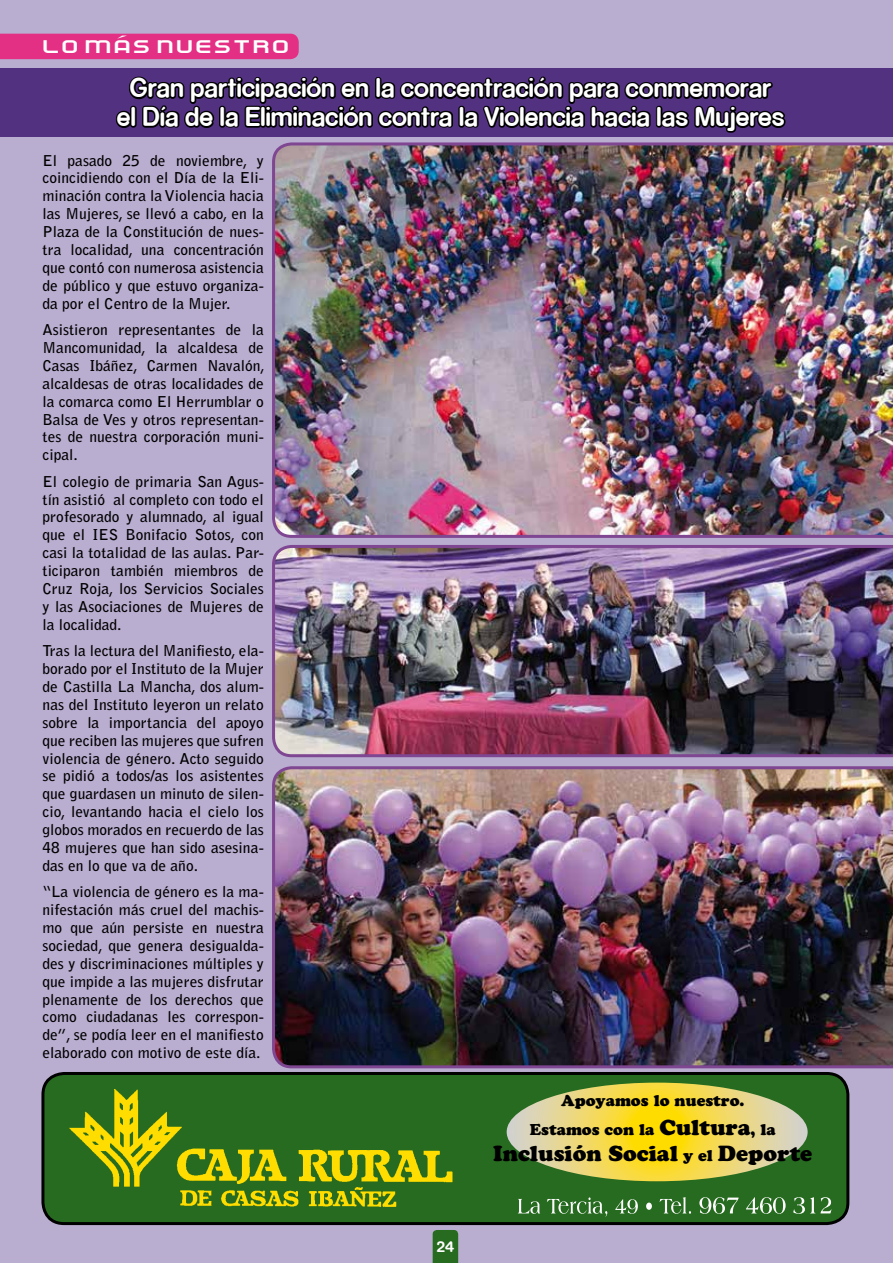
<style>
.page{position:relative;width:893px;height:1263px;background:#b9add0}
.page>*{position:absolute;margin:0;border:0;box-sizing:border-box;transform-origin:0 0}
.t1{font:24.75px "Empire Builder Document";letter-spacing:.04em;color:#fff;scale:1.27 1}
.t2{font:700 24px/28.8px "Rocko FLF";color:#fff;text-align:center}
.t3{font:900 21.6px "Cooper";color:#000}
.t4{font:900 15.6px/29.1px "Cooper";color:#000;text-align:center}
.t5{font:700 14.85px/17.9px "Bell Gothic Std";color:#000;text-align:justify;scale:1.04 1}
.t6{font:700 13.5px "Rocko FLF";color:#fff}
.s1{font-size:21.6px}
.s2{font-size:15.6px}
</style>
<div class="page">
<div style="left:0;top:34px;width:299px;height:25px;background:#e33084"></div>
<svg style="left:433px;top:1230px;width:25px;height:33px"></svg>
<div style="left:0;top:68px;width:893px;height:68px;background:#533181"></div>
<div style="left:43px;top:1073px;width:805px;height:150px;background:#266b1f;border-radius:21px"></div>
<div style="left:41px;top:1072px;width:808px;height:153px;border:3px solid #000;border-radius:21px"></div>
<svg style="left:507px;top:1082px;width:301px;height:99px"></svg>
<img style="left:185px;top:1148px;width:268px;height:36px">
<img style="left:169px;top:1187px;width:293px;height:38px">
<img style="left:69px;top:1089px;width:116px;height:101px">
<svg style="left:518px;top:1197px;width:313px;height:20px"></svg>
<svg style="left:115px;top:76px;width:671px;height:57px"></svg>
<img style="left:272px;top:766px;width:621px;height:302px">
<img style="left:272px;top:545px;width:621px;height:212px">
<img style="left:272px;top:142px;width:621px;height:396px">
<h1 class="t1" style="left:42px;top:32px;width:197px">lo más nuestro</h1>
<h2 class="t2" style="left:117px;top:73px;width:669px">Gran participación en la concentración para conmemorar<br>el Día de la Eliminación contra la Violencia hacia las Mujeres</h2>
<p class="t5" style="left:43px;top:151px;width:214px">El pasado 25 de noviembre, y coincidiendo con el Día de la Eli&shy;minación contra la Violencia hacia las Mujeres, se llevó a cabo, en la Plaza de la Constitución de nues&shy;tra localidad, una concentración que contó con numerosa asistencia de público y que estuvo organiza&shy;da por el Centro de la Mujer.</p>
<p class="t5" style="left:43px;top:321px;width:215px">Asistieron representantes de la Mancomunidad, la alcaldesa de Casas Ibáñez, Carmen Navalón, alcaldesas de otras localidades de la comarca como El Herrumblar o Balsa de Ves y otros representan&shy;tes de nuestra corporación muni&shy;cipal.</p>
<p class="t5" style="left:43px;top:472px;width:214px">El colegio de primaria San Agus&shy;tín asistió al completo con todo el profesorado y alumnado, al igual que el IES Bonifacio Sotos, con casi la totalidad de las aulas. Par&shy;ticiparon también miembros de Cruz Roja, los Servicios Sociales y las Asociaciones de Mujeres de la localidad.</p>
<p class="t5" style="left:43px;top:642px;width:214px">Tras la lectura del Manifiesto, ela&shy;borado por el Instituto de la Mujer de Castilla La Mancha, dos alum&shy;nas del Instituto leyeron un relato sobre la importancia del apoyo que reciben las mujeres que sufren violencia de género. Acto seguido se pidió a todos/as los asistentes que guardasen un minuto de silen&shy;cio, levantando hacia el cielo los globos morados en recuerdo de las 48 mujeres que han sido asesina&shy;das en lo que va de año.</p>
<p class="t5" style="left:43px;top:883px;width:214px">“La violencia de género es la ma&shy;nifestación más cruel del machis&shy;mo que aún persiste en nuestra sociedad, que genera desigualda&shy;des y discriminaciones múltiples y que impide a las mujeres disfrutar plenamente de los derechos que como ciudadanas les correspon&shy;de”, se podía leer en el manifiesto elaborado con motivo de este día.</p>
<p class="t6" style="left:437px;top:1237px;width:19px">24</p>
<p class="t4" style="left:530px;top:1085px;width:247px">Apoyamos lo nuestro.<br>Estamos con la <span class="s1">Cultura</span>, la</p>
<h3 class="t3" style="left:493px;top:1140px;width:320px">Inclusión Social <span class="s2">y el</span> Deporte</h3>
</div>
